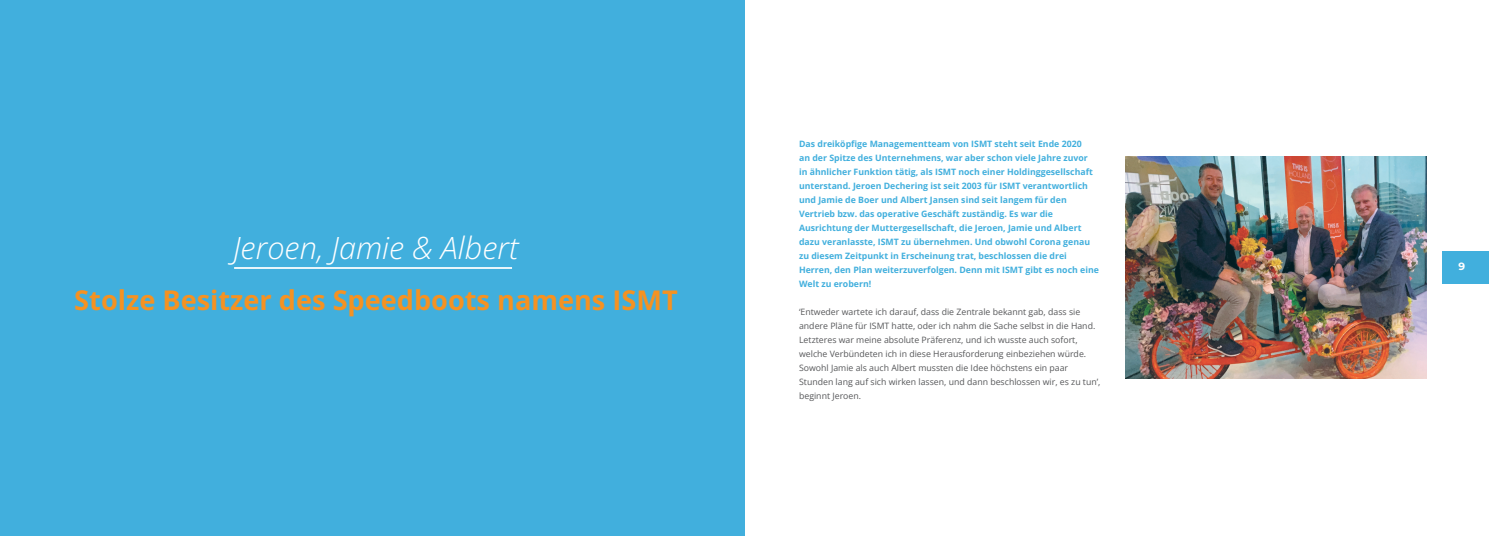
<style>
.page{position:relative;width:1489px;height:536px;background:#fff}
.page>*{position:absolute;margin:0;border:0;box-sizing:border-box;transform-origin:0 0}
.t1{font:italic 30.62px "Open Sans";color:#fff}
.t2{font:700 27.12px "Open Sans";color:#f59222}
.t3{font:700 10.5px "Montserrat";color:#fff}
.t4{font:700 8.75px/14px "Open Sans";color:#41afdd}
.t5{font:8.75px/14px "Open Sans";color:#57585a}
</style>
<div class="page">
<div style="left:0;top:0;width:744px;height:536px;background:#41afdd"></div>
<div style="left:1442px;top:251px;width:46px;height:32px;background:#41afdd"></div>
<hr style="left:234px;top:267px;width:278px;height:2px;background:#fff">
<img style="left:1125px;top:156px;width:301px;height:222px">
<p class="t1" style="left:233px;top:226px;width:287px">Jeroen, Jamie &amp; Albert</p>
<p class="t2" style="left:74px;top:281px;width:605px">Stolze Besitzer des Speedboots namens ISMT</p>
<p class="t4" style="left:799px;top:136px;width:301px">Das dreiköpfige Managementteam von ISMT steht seit Ende 2020<br>an der Spitze des Unternehmens, war aber schon viele Jahre zuvor<br>in ähnlicher Funktion tätig, als ISMT noch einer Holdinggesellschaft unterstand. Jeroen Dechering ist seit 2003 für ISMT verantwortlich und Jamie de Boer und Albert Jansen sind seit langem für den Vertrieb bzw. das operative Geschäft zuständig. Es war die Ausrichtung der Muttergesellschaft, die Jeroen, Jamie und Albert dazu veranlasste, ISMT zu übernehmen. Und obwohl Corona genau zu diesem Zeitpunkt in Erscheinung trat, beschlossen die drei Herren, den Plan weiterzuverfolgen. Denn mit ISMT gibt es noch eine Welt zu erobern!</p>
<p class="t5" style="left:799px;top:304px;width:303px">‘Entweder wartete ich darauf, dass die Zentrale bekannt gab, dass sie andere Pläne für ISMT hatte, oder ich nahm die Sache selbst in die Hand.<br>Letzteres war meine absolute Präferenz, und ich wusste auch sofort, welche Verbündeten ich in diese Herausforderung einbeziehen würde.<br>Sowohl Jamie als auch Albert mussten die Idee höchstens ein paar Stunden lang auf sich wirken lassen, und dann beschlossen wir, es zu tun’, beginnt Jeroen.</p>
<p class="t3" style="left:1458px;top:259px;width:8px">9</p>
</div>
